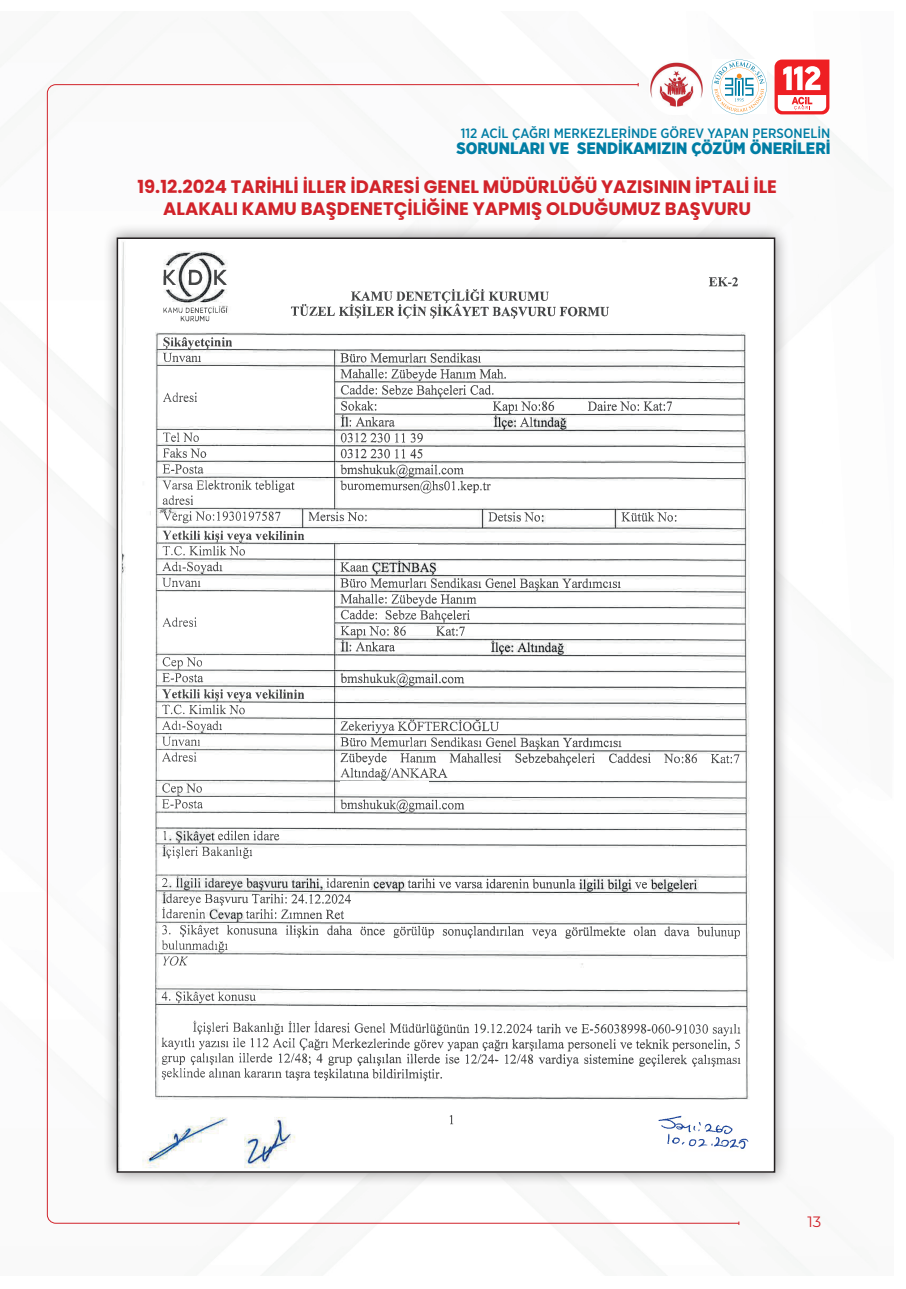
<style>
.page{position:relative;width:906px;height:1289px;background:#fff}
.page>*{position:absolute;margin:0;border:0;box-sizing:border-box;transform-origin:0 0}
.t1{font:700 18px/21.6px "Poppins";color:#d1232a;text-align:center}
.t2{font:900 16.5px "Gotham Narrow";color:#007da4}
.t3{font:15px "Montserrat";color:#d1232a}
.t4{font:500 13.5px "Gotham Narrow";color:#007da4}
</style>
<div class="page">
<img style="left:650px;top:62px;width:53px;height:45px">
<svg style="left:774px;top:60px;width:55px;height:54px"></svg>
<svg style="left:712px;top:60px;width:54px;height:54px"></svg>
<div style="left:102px;top:223px;width:687px;height:963px;background:#231f20;opacity:.5"></div>
<img style="left:120px;top:240px;width:652px;height:929px">
<img style="left:160px;top:269px;width:580px;height:855px">
<img style="left:658px;top:1114px;width:91px;height:35px">
<div style="left:340px;top:544px;width:78px;height:13px;background:#fff"></div>
<div style="left:338px;top:657px;width:83px;height:10px;background:#fff"></div>
<div style="left:340px;top:705px;width:78px;height:11px;background:#fff"></div>
<div style="left:340px;top:781px;width:89px;height:12px;background:#fff"></div>
<p class="t4" style="left:461px;top:124px;width:371px">112 ACİL ÇAĞRI MERKEZLERİNDE GÖREV YAPAN PERSONELİN</p>
<p class="t2" style="left:456px;top:137px;width:375px">SORUNLARI VE SENDİKAMIZIN ÇÖZÜM ÖNERİLERİ</p>
<p class="t1" style="left:137px;top:176px;width:641px">19.12.2024 TARİHLİ İLLER İDARESİ GENEL MÜDÜRLÜĞÜ YAZISININ İPTALİ İLE<br>ALAKALI KAMU BAŞDENETÇİLİĞİNE YAPMIŞ OLDUĞUMUZ BAŞVURU</p>
<p class="t3" style="left:807px;top:1210px;width:15px">13</p>
</div>
